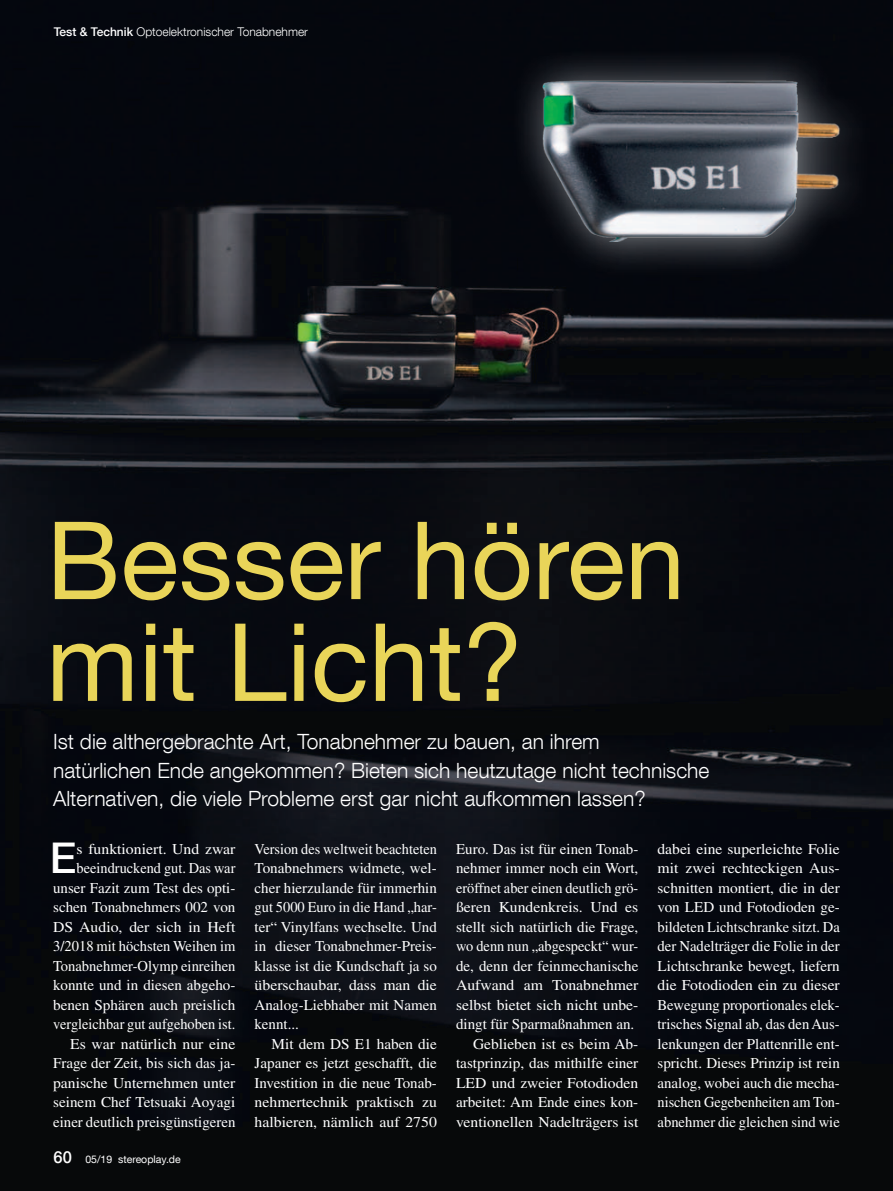
<style>
.page{position:relative;width:893px;height:1191px;background:#07090a}
.page>*{position:absolute;margin:0;border:0;box-sizing:border-box;transform-origin:0 0}
._001_Headline{font:108.15px/101.7px "Helvetica Neue LT Com";color:#e9d559}
._005_Body_Initial{font:500 42.3px "Helvetica Neue LT Com";color:#fff}
._003_Vorspann{font:300 21px/28.5px "Helvetica Neue LT Com";color:#fff}
.t1{font:500 16.5px "Helvetica Neue LT Com";color:#fff}
._006_Body_4mm{font:15px/19.5px "Times LT Std";color:#fff;text-align:justify}
._006_Body_4mm-2{font:15px/19.5px "Times LT Std";color:#fff;text-align:justify;scale:1.04 1}
._005_Body_Initial-2{font:15px/19.5px "Times LT Std";color:#fff;text-align:right;scale:1.05 1}
._006_Body_4mm-3{font:15px/19.5px "Times LT Std";color:#fff;text-align:justify;scale:.96 1}
._006_Body_4mm-4{font:15px/19.5px "Times LT Std";color:#fff;text-align:justify;scale:1.05 1}
.Rubrikenzeile_Neu{font:300 12px "Helvetica Neue LT Com";color:#fff}
.xxx_-Pagina{font:10.5px "Helvetica Neue LT Com";color:#fff}
.s1{font-weight:500}
</style>
<div class="page">
<img style="left:0;top:204px;width:893px;height:922px">
<div style="left:509px;top:45px;width:367px;height:235px;background:#e4eaee;opacity:.55"></div>
<img style="left:497px;top:45px;width:371px;height:196px">
<p class="Rubrikenzeile_Neu" style="left:54px;top:24px;width:256px"><span class="s1">Test &amp; Technik</span> Optoelektronischer Tonabnehmer</p>
<p class="_001_Headline" style="left:46px;top:507px;width:640px">Besser hören mit Licht?</p>
<p class="_003_Vorspann" style="left:53px;top:727px;width:658px">Ist die althergebrachte Art, Tonabnehmer zu bauen, an ihrem<br>natürlichen Ende angekommen? Bieten sich heutzutage nicht technische<br>Alternativen, die viele Probleme erst gar nicht aufkommen lassen?</p>
<p class="_005_Body_Initial" style="left:50px;top:832px;width:28px">E</p>
<p class="_006_Body_4mm-3" style="left:255px;top:838px;width:191px">Version des weltweit beachteten Tonabnehmers widmete, wel&shy;cher hierzulande für immerhin gut 5000 Euro in die Hand „har&shy;ter“ Vinylfans wechselte. Und in dieser Tonabnehmer-Preis&shy;klasse ist die Kundschaft ja so überschaubar, dass man die Analog-Liebhaber mit Namen kennt...</p>
<p class="_006_Body_4mm" style="left:255px;top:1033px;width:184px;text-indent:17px">Mit dem DS E1 haben die Japaner es jetzt geschafft, die Investition in die neue Tonab&shy;nehmertechnik praktisch zu halbieren, nämlich auf 2750</p>
<p class="_005_Body_Initial-2" style="left:53px;top:838px;width:175px">s funktioniert. Und zwar beeindruckend gut. Das war unser Fazit zum Test des opti&shy;schen Tonabnehmers 002 von<br>DS Audio, der sich in Heft<br>3/2018 mit höchsten Weihen im<br>Tonabnehmer-Olymp einreihen konnte und in diesen abgeho&shy;benen Sphären auch preislich vergleichbar gut aufgehoben ist.</p>
<p class="_006_Body_4mm-4" style="left:53px;top:1033px;width:175px;text-indent:17px">Es war natürlich nur eine Frage der Zeit, bis sich das ja&shy;panische Unternehmen unter seinem Chef Tetsuaki Aoyagi einer deutlich preisgünstigeren</p>
<p class="_006_Body_4mm" style="left:456px;top:838px;width:184px">Euro. Das ist für einen Tonab&shy;nehmer immer noch ein Wort, eröffnet aber einen deutlich grö&shy;ßeren Kundenkreis. Und es stellt sich natürlich die Frage, wo denn nun „abgespeckt“ wur&shy;de, denn der feinmechanische Aufwand am Tonabnehmer selbst bietet sich nicht unbe&shy;dingt für Sparmaßnahmen an.</p>
<p class="_006_Body_4mm" style="left:456px;top:1033px;width:184px;text-indent:17px">Geblieben ist es beim Ab&shy;tastprinzip, das mithilfe einer LED und zweier Fotodioden arbeitet: Am Ende eines kon&shy;ventionellen Nadelträgers ist</p>
<p class="_006_Body_4mm-2" style="left:657px;top:838px;width:177px">dabei eine superleichte Folie mit zwei rechteckigen Aus&shy;schnitten montiert, die in der von LED und Fotodioden ge&shy;bildeten Lichtschranke sitzt. Da der Nadelträger die Folie in der Lichtschranke bewegt, liefern die Fotodioden ein zu dieser Bewegung proportionales elek&shy;trisches Signal ab, das den Aus&shy;lenkungen der Plattenrille ent&shy;spricht. Dieses Prinzip ist rein analog, wobei auch die mecha&shy;nischen Gegebenheiten am Ton&shy;abnehmer die gleichen sind wie</p>
<p class="t1" style="left:54px;top:1147px;width:20px">60</p>
<p class="xxx_-Pagina" style="left:85px;top:1152px;width:97px">05/19 stereoplay.de</p>
</div>
